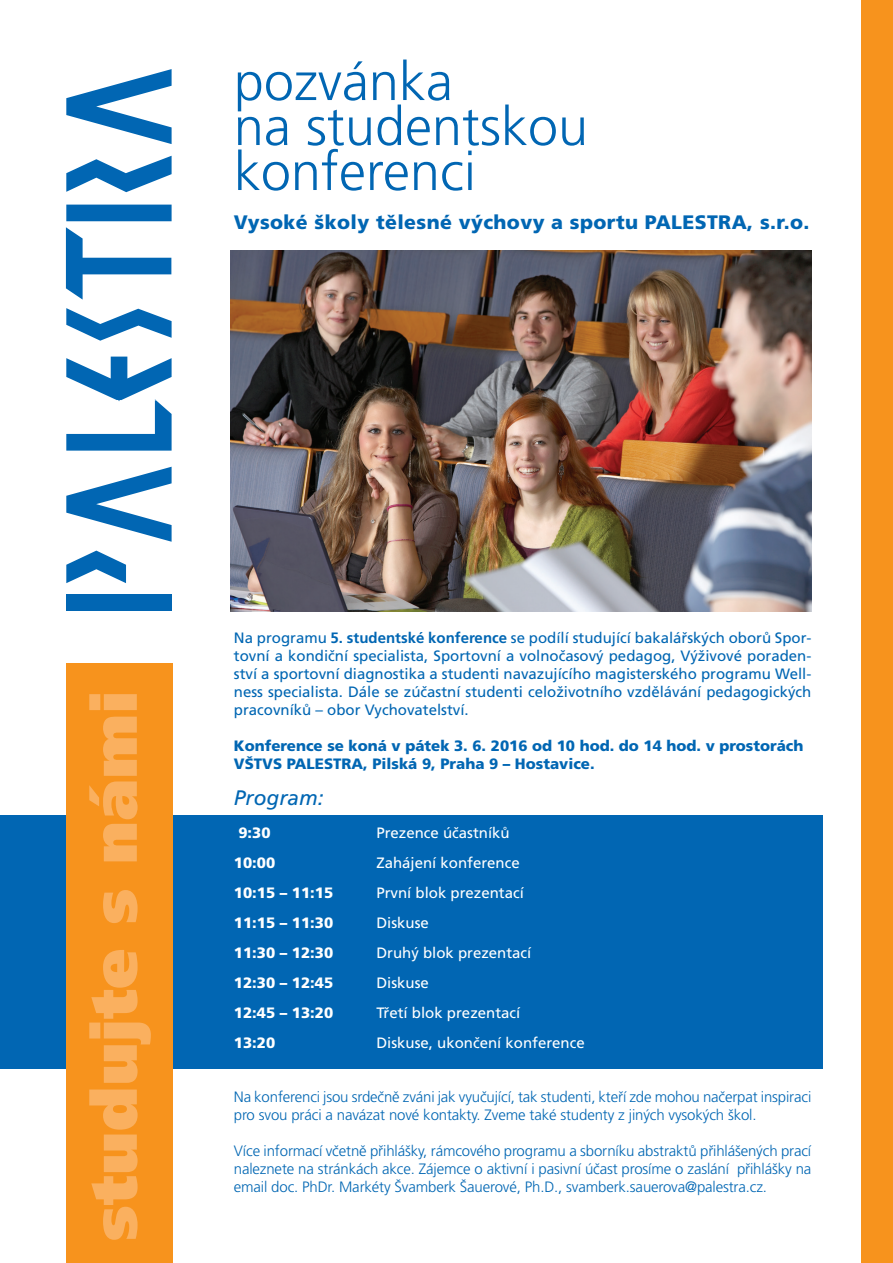
<style>
.page{position:relative;width:893px;height:1263px;background:#fff}
.page>*{position:absolute;margin:0;border:0;box-sizing:border-box;transform-origin:0 0}
.t1{font:900 63.3px "Frutiger OT";letter-spacing:.01em;color:#fab05f}
.t2{font:300 54px/45px "Frutiger OT";color:#0166b3}
.t3{font:italic 21px "Frutiger OT";color:#0166b3}
.t4{font:900 19.5px "Frutiger OT";letter-spacing:.02em;color:#0166b3}
.t5{font:300 15px/18px "Frutiger OT";letter-spacing:-.01em;color:#0166b3}
.t6{font:15px/18px "Frutiger OT";color:#0166b3;text-align:justify}
.t7{font:15px "Frutiger OT";color:#fff}
.t8{font:900 15px/18px "Frutiger OT";color:#0166b3}
.t9{font:900 15px "Frutiger OT";color:#fff}
.s1{font-weight:700}
</style>
<div class="page">
<svg style="left:66px;top:69px;width:106px;height:473px"></svg>
<div style="left:66px;top:594px;width:106px;height:17px;background:#0166b3"></div>
<svg style="left:66px;top:551px;width:60px;height:32px"></svg>
<img style="left:230px;top:251px;width:581px;height:360px">
<div style="left:861px;top:0;width:32px;height:1263px;background:#f7931d"></div>
<div style="left:0;top:815px;width:823px;height:253px;background:#0166b3"></div>
<div style="left:66px;top:663px;width:106px;height:600px;background:#f7931d"></div>
<h2 class="t2" style="left:234px;top:59px;width:356px">pozvánka<br>na studentskou konferenci</h2>
<h3 class="t4" style="left:234px;top:211px;width:577px">Vysoké školy tělesné výchovy a sportu PALESTRA, s.r.o.</h3>
<h1 class="t1" style="left:79px;top:1241px;width:551px;rotate:-90deg">studujte s námi</h1>
<p class="t6" style="left:234px;top:629px;width:579px">Na programu <span class="s1">5. studentské konference</span> se podílí studující bakalářských oborů Spor&shy;tovní a kondiční specialista, Sportovní a volnočasový pedagog, Výživové poraden&shy;ství a sportovní diagnostika a studenti navazujícího magisterského programu Well&shy;ness specialista. Dále se zúčastní studenti celoživotního vzdělávání pedagogických pracovníků – obor Vychovatelství.</p>
<p class="t8" style="left:234px;top:737px;width:571px">Konference se koná v pátek 3. 6. 2016 od 10 hod. do 14 hod. v prostorách<br>VŠTVS PALESTRA, Pilská 9, Praha 9 – Hostavice.</p>
<h3 class="t3" style="left:234px;top:787px;width:91px">Program:</h3>
<p class="t9" style="left:238px;top:825px;width:34px">9:30</p>
<p class="t7" style="left:376px;top:825px;width:135px">Prezence účastníků</p>
<p class="t9" style="left:234px;top:855px;width:43px">10:00</p>
<p class="t7" style="left:376px;top:855px;width:145px">Zahájení konference</p>
<p class="t9" style="left:234px;top:885px;width:101px">10:15 – 11:15</p>
<p class="t7" style="left:376px;top:885px;width:149px">První blok prezentací</p>
<p class="t9" style="left:234px;top:915px;width:101px">11:15 – 11:30</p>
<p class="t7" style="left:376px;top:915px;width:54px">Diskuse</p>
<p class="t9" style="left:234px;top:945px;width:101px">11:30 – 12:30</p>
<p class="t7" style="left:376px;top:945px;width:157px">Druhý blok prezentací</p>
<p class="t9" style="left:234px;top:975px;width:101px">12:30 – 12:45</p>
<p class="t7" style="left:376px;top:975px;width:54px">Diskuse</p>
<p class="t9" style="left:234px;top:1005px;width:101px">12:45 – 13:20</p>
<p class="t7" style="left:376px;top:1005px;width:145px">Třetí blok prezentací</p>
<p class="t9" style="left:234px;top:1035px;width:43px">13:20</p>
<p class="t7" style="left:376px;top:1035px;width:210px">Diskuse, ukončení konference</p>
<p class="t5" style="left:234px;top:1088px;width:579px">Na konferenci jsou srdečně zváni jak vyučující, tak studenti, kteří zde mohou načerpat inspiraci pro svou práci a navázat nové kontakty. Zveme také studenty z jiných vysokých škol.</p>
<p class="t5" style="left:234px;top:1142px;width:579px;text-align:justify">Více informací včetně přihlášky, rámcového programu a sborníku abstraktů přihlášených prací naleznete na stránkách akce. Zájemce o aktivní i pasivní účast prosíme o zaslání přihlášky na email doc. PhDr. Markéty Švamberk Šauerové, Ph.D., svamberk.sauerova@palestra.cz.</p>
</div>
